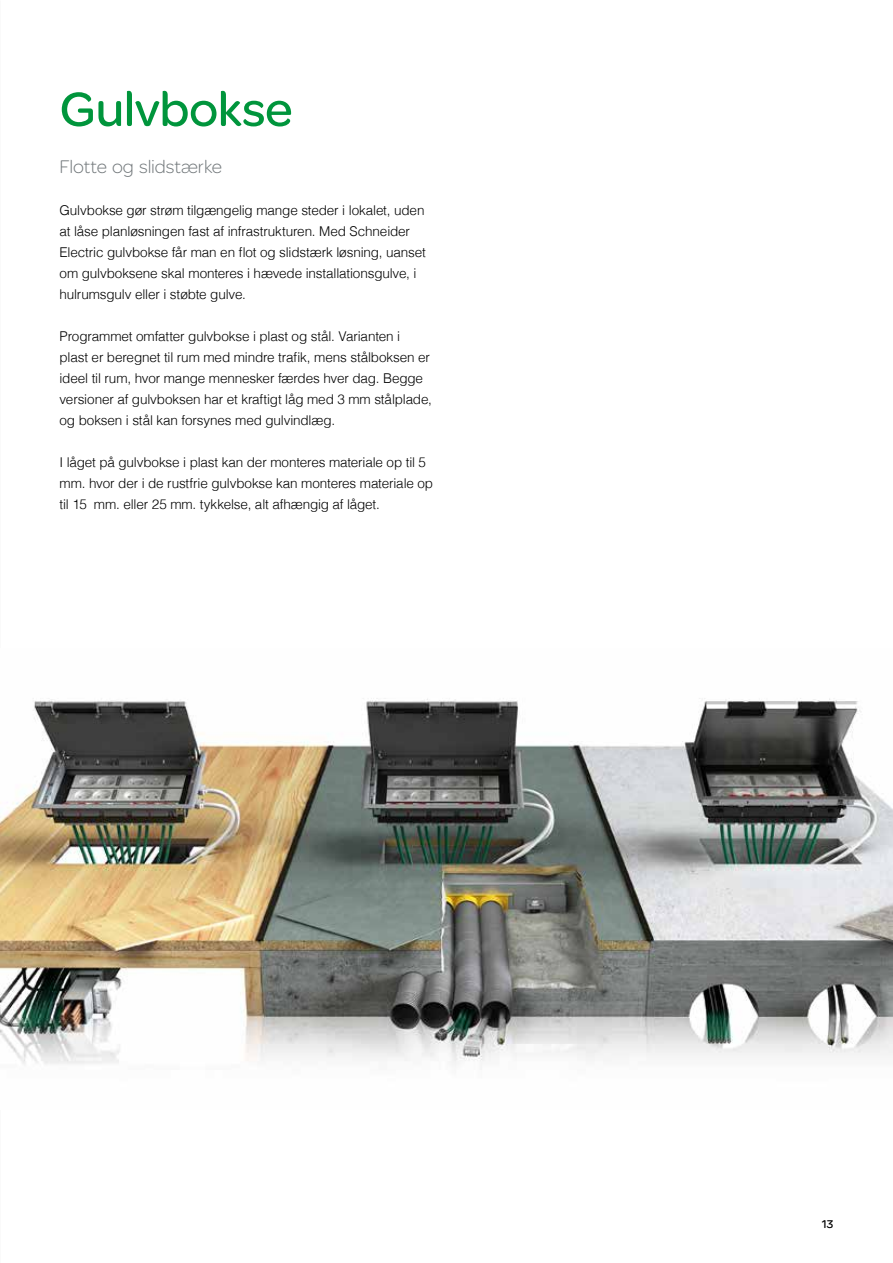
<style>
.page{position:relative;width:893px;height:1263px;background:#fff}
.page>*{position:absolute;margin:0;border:0;box-sizing:border-box;transform-origin:0 0}
.t1{font:51px "SE Optimist";letter-spacing:-.01em;color:#00953c}
.t2{font:300 19.5px "SE Optimist";letter-spacing:-.005em;color:#71777a}
.t3{font:300 13.5px/21px "Helvetica";letter-spacing:-.01em;color:#000}
.t4{font:12px "SE Optimist";color:#000}
</style>
<div class="page">
<img style="left:0;top:698px;width:893px;height:368px">
<h1 class="t1" style="left:60px;top:74px;width:235px">Gulvbokse</h1>
<h2 class="t2" style="left:60px;top:154px;width:164px">Flotte og slidstærke</h2>
<p class="t3" style="left:60px;top:199px;width:368px">Gulvbokse gør strøm tilgængelig mange steder i lokalet, uden at låse planløsningen fast af infrastrukturen. Med Schneider Electric gulvbokse får man en flot og slidstærk løsning, uanset om gulvboksene skal monteres i hævede installationsgulve, i hulrumsgulv eller i støbte gulve.</p>
<p class="t3" style="left:60px;top:325px;width:374px">Programmet omfatter gulvbokse i plast og stål. Varianten i plast er beregnet til rum med mindre trafik, mens stålboksen er ideel til rum, hvor mange mennesker færdes hver dag. Begge versioner af gulvboksen har et kraftigt låg med 3 mm stålplade, og boksen i stål kan forsynes med gulvindlæg.</p>
<p class="t3" style="left:60px;top:451px;width:375px">I låget på gulvbokse i plast kan der monteres materiale op til 5 mm. hvor der i de rustfrie gulvbokse kan monteres materiale op til 15 mm. eller 25 mm. tykkelse, alt afhængig af låget.</p>
<p class="t4" style="left:822px;top:1215px;width:13px">13</p>
</div>
